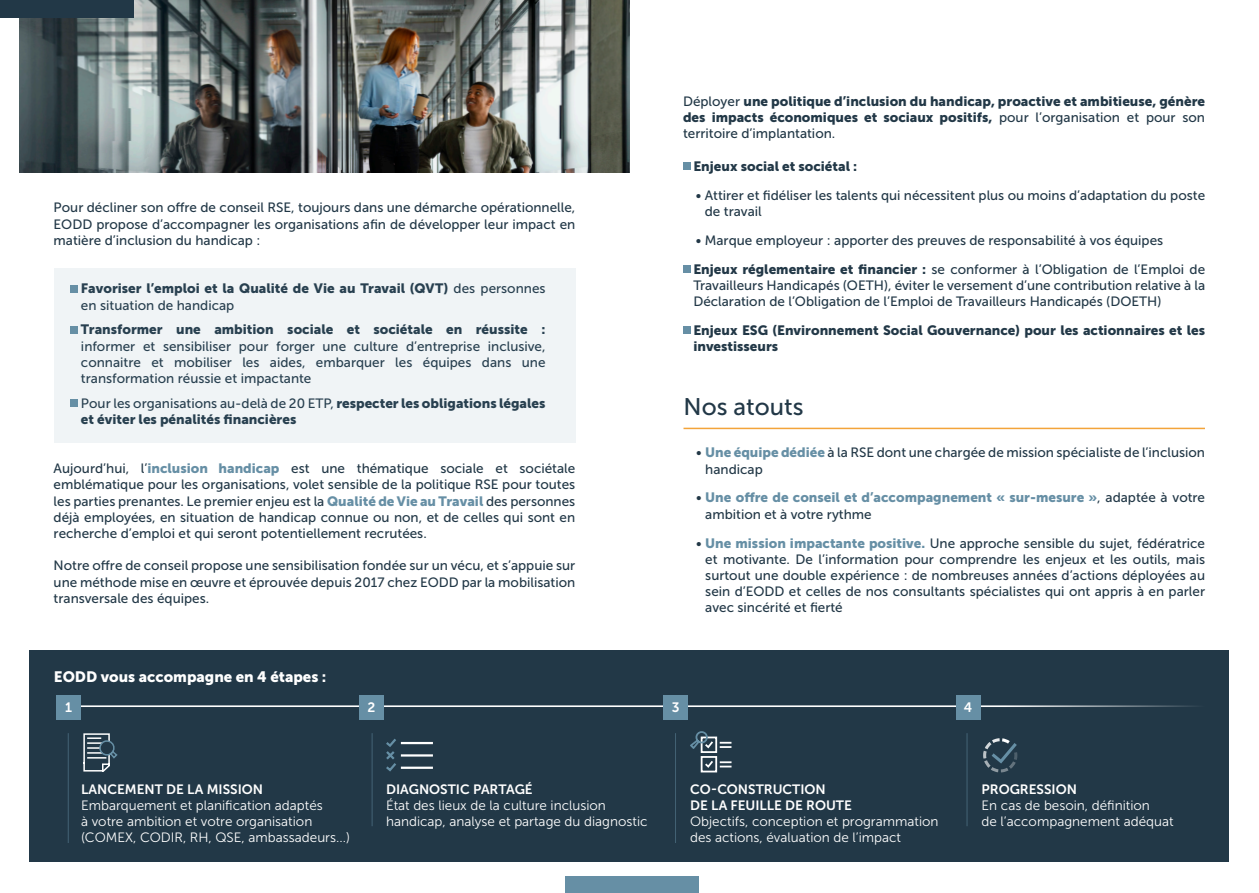
<style>
.page{position:relative;width:1259px;height:893px;background:#fff}
.page>*{position:absolute;margin:0;border:0;box-sizing:border-box;transform-origin:0 0}
.t1{font:24px "Museo Sans 500";color:#223847}
.t2{font:15px "Museo Sans 900";color:#fff}
.t3{font:13.65px "Museo Sans 700";color:#fff}
.t4{font:13.5px/16.2px "Museo Sans 500";color:#223847;text-align:justify}
.t5{font:13.5px/16.2px "Museo Sans 900";color:#223847}
.t6{font:13.5px/16px "Museo Sans 300";color:#fff}
.t7{font:13.5px/16.2px "Museo Sans 900";color:#668fa5}
.t8{font:13.5px/16px "Museo Sans 700";color:#fff}
.s1{font-family:"Museo Sans 500"}
.s2{font-family:"Museo Sans 900"}
.s3{font-family:"Museo Sans 900";color:#668fa5}
.s4{font-family:"Museo Sans 500";color:#223847}
</style>
<div class="page">
<div style="left:29px;top:651px;width:1200px;height:211px;background:#223847"></div>
<hr style="left:68px;top:733px;width:1px;height:110px;background:#668fa5">
<hr style="left:372px;top:733px;width:1px;height:93px;background:#668fa5">
<svg style="left:83px;top:733px;width:35px;height:39px"></svg>
<hr style="left:401px;top:742px;width:32px;height:2px;background:#fff">
<hr style="left:401px;top:754px;width:32px;height:3px;background:#fff">
<hr style="left:401px;top:767px;width:32px;height:2px;background:#fff">
<svg style="left:386px;top:738px;width:10px;height:34px"></svg>
<img style="left:20px;top:0;width:609px;height:172px">
<div style="left:0;top:0;width:133px;height:17px;background:#223847"></div>
<hr style="left:68px;top:705px;width:1191px;height:2px;background:#fff">
<hr style="left:675px;top:733px;width:1px;height:110px;background:#668fa5">
<hr style="left:966px;top:733px;width:1px;height:93px;background:#668fa5">
<div style="left:663px;top:695px;width:24px;height:24px;background:#668fa5"></div>
<div style="left:956px;top:695px;width:24px;height:24px;background:#668fa5"></div>
<div style="left:565px;top:877px;width:133px;height:16px;background:#668fa5"></div>
<hr style="left:683px;top:428px;width:522px;height:1px;background:#f3a43a">
<svg style="left:690px;top:731px;width:42px;height:42px"></svg>
<div style="left:359px;top:695px;width:24px;height:24px;background:#668fa5"></div>
<div style="left:57px;top:695px;width:24px;height:24px;background:#668fa5"></div>
<div style="left:683px;top:162px;width:7px;height:8px;background:#668fa5"></div>
<div style="left:683px;top:265px;width:7px;height:8px;background:#668fa5"></div>
<div style="left:683px;top:327px;width:7px;height:7px;background:#668fa5"></div>
<div style="left:54px;top:268px;width:521px;height:175px;background:#f0f4f6"></div>
<svg style="left:983px;top:738px;width:34px;height:34px"></svg>
<p class="t4" style="left:54px;top:200px;width:523px">Pour décliner son offre de conseil RSE, toujours dans une démarche opérationnelle, EODD propose d’accompagner les organisations afin de développer leur impact en matière d’inclusion du handicap :</p>
<p class="t5" style="left:81px;top:281px;width:466px">Favoriser l’emploi et la Qualité de Vie au Travail (QVT) <span class="s1">des personnes en situation de handicap</span></p>
<p class="t4" style="left:81px;top:322px;width:466px"><span class="s2">Transformer une ambition sociale et sociétale en réussite : </span>informer et sensibiliser pour forger une culture d’entreprise inclusive, connaitre et mobiliser les aides, embarquer les équipes dans une transformation réussie et impactante</p>
<p class="t5" style="left:81px;top:395px;width:466px"><span class="s1">Pour les organisations au-delà de 20 ETP,</span> respecter les obligations légales et éviter les pénalités financières</p>
<p class="t4" style="left:54px;top:461px;width:523px">Aujourd’hui, l’<span class="s3">inclusion handicap</span> est une thématique sociale et sociétale emblématique pour les organisations, volet sensible de la politique RSE pour toutes les parties prenantes. Le premier enjeu est la <span class="s3">Qualité de Vie au Travail</span> des personnes déjà employées, en situation de handicap connue ou non, et de celles qui sont en recherche d’emploi et qui seront potentiellement recrutées.</p>
<p class="t4" style="left:54px;top:558px;width:523px">Notre offre de conseil propose une sensibilisation fondée sur un vécu, et s’appuie sur une méthode mise en œuvre et éprouvée depuis 2017 chez EODD par la mobilisation transversale des équipes.</p>
<p class="t2" style="left:54px;top:669px;width:274px">EODD vous accompagne en 4 étapes :</p>
<p class="t3" style="left:65px;top:699px;width:8px">1</p>
<p class="t3" style="left:367px;top:699px;width:9px">2</p>
<p class="t5" style="left:683px;top:93px;width:523px;text-align:justify"><span class="s1">Déployer</span> une politique d’inclusion du handicap, proactive et ambitieuse, génère des impacts économiques et sociaux positifs, <span class="s1">pour l’organisation et pour son territoire d’implantation.</span></p>
<p class="t5" style="left:693px;top:158px;width:165px">Enjeux social et sociétal :</p>
<p class="t4" style="left:705px;top:187px;width:502px;text-indent:-9px">• Attirer et fidéliser les talents qui nécessitent plus ou moins d’adaptation du poste de travail</p>
<p class="t4" style="left:696px;top:232px;width:469px">• Marque employeur : apporter des preuves de responsabilité à vos équipes</p>
<p class="t4" style="left:693px;top:261px;width:513px"><span class="s2">Enjeux réglementaire et financier :</span> se conformer à l’Obligation de l’Emploi de Travailleurs Handicapés (OETH), éviter le versement d’une contribution relative à la Déclaration de l’Obligation de l’Emploi de Travailleurs Handicapés (DOETH)</p>
<p class="t5" style="left:693px;top:322px;width:513px">Enjeux ESG (Environnement Social Gouvernance) pour les actionnaires et les investisseurs</p>
<p class="t1" style="left:683px;top:393px;width:121px">Nos atouts</p>
<p class="t4" style="left:705px;top:445px;width:501px;text-indent:-9px">• <span class="s3">Une équipe dédiée</span> à la RSE dont une chargée de mission spécialiste de l’inclusion handicap</p>
<p class="t7" style="left:705px;top:490px;width:501px;text-indent:-9px"><span class="s4">•</span> Une offre de conseil et d’accompagnement « sur-mesure »<span class="s4">, adaptée à votre ambition et à votre rythme</span></p>
<p class="t4" style="left:705px;top:535px;width:501px;text-indent:-9px">• <span class="s3">Une mission impactante positive.</span> Une approche sensible du sujet, fédératrice et motivante. De l’information pour comprendre les enjeux et les outils, mais surtout une double expérience : de nombreuses années d’actions déployées au sein d’EODD et celles de nos consultants spécialistes qui ont appris à en parler avec sincérité et fierté</p>
<p class="t3" style="left:672px;top:699px;width:9px">3</p>
<p class="t3" style="left:964px;top:699px;width:10px">4</p>
<p class="t8" style="left:81px;top:781px;width:184px">LANCEMENT DE LA MISSION</p>
<p class="t6" style="left:81px;top:798px;width:270px">Embarquement et planification adaptés<br>à votre ambition et votre organisation (COMEX, CODIR, RH, QSE, ambassadeurs...)</p>
<p class="t8" style="left:386px;top:781px;width:148px">DIAGNOSTIC PARTAGÉ</p>
<p class="t6" style="left:386px;top:798px;width:263px">État des lieux de la culture inclusion handicap, analyse et partage du diagnostic</p>
<p class="t8" style="left:690px;top:781px;width:163px">CO-CONSTRUCTION<br>DE LA FEUILLE DE ROUTE</p>
<p class="t6" style="left:690px;top:814px;width:250px">Objectifs, conception et programmation des actions, évaluation de l’impact</p>
<p class="t8" style="left:981px;top:781px;width:97px">PROGRESSION</p>
<p class="t6" style="left:981px;top:798px;width:193px">En cas de besoin, définition<br>de l’accompagnement adéquat</p>
</div>
